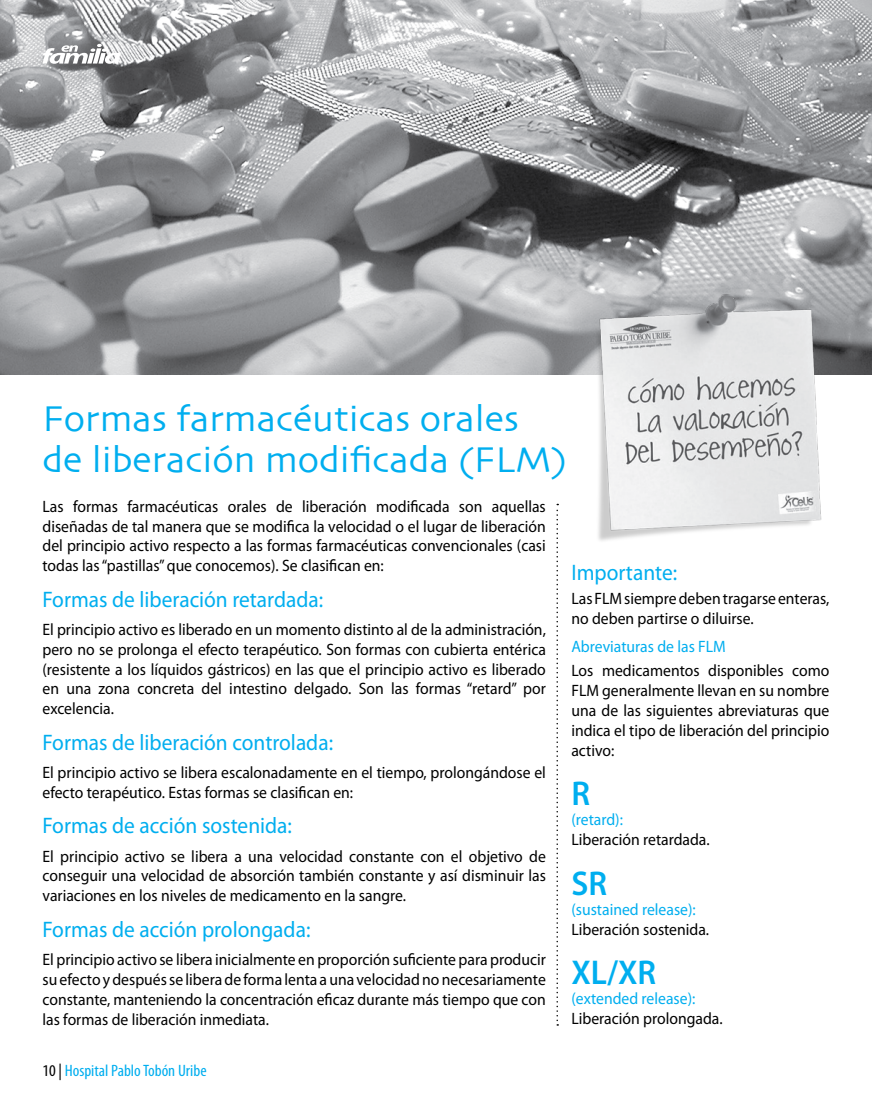
<style>
.page{position:relative;width:872px;height:1110px;background:#fff}
.page>*{position:absolute;margin:0;border:0;box-sizing:border-box;transform-origin:0 0}
.t1{font:37.5px/40.2px "Skia";color:#00aeef}
.t2{font:600 34.5px "Myriad Pro";color:#00aeef;scale:.95 1}
.t3{font:22.5px "Myriad Pro";color:#00aeef;scale:.95 1}
.t4{font:16.5px/19.8px "Myriad Pro";color:#000;scale:.95 1}
.t5{font:condensed 16.5px "Myriad Pro";color:#00aeef;scale:1.05 1}
.s1{color:#00aeef}
.s2{color:#000}
</style>
<div class="page">
<img style="left:0;top:0;width:872px;height:374px">
<svg style="left:43px;top:44px;width:78px;height:20px"></svg>
<img style="left:588px;top:290px;width:241px;height:251px">
<svg style="left:556px;top:504px;width:2px;height:521px"></svg>
<p class="t1" style="left:43px;top:401px;width:525px">Formas farmacéuticas orales de liberación modificada (FLM)</p>
<p class="t4" style="left:43px;top:496px;width:531px;text-align:justify">Las formas farmacéuticas orales de liberación modificada son aquellas diseñadas de tal manera que se modifica la velocidad o el lugar de liberación del principio activo respecto a las formas farmacéuticas convencionales (casi todas las “pastillas” que conocemos). Se clasifican en:</p>
<p class="t3" style="left:43px;top:585px;width:297px">Formas de liberación retardada:</p>
<p class="t4" style="left:43px;top:619px;width:531px;text-align:justify">El principio activo es liberado en un momento distinto al de la administración, pero no se prolonga el efecto terapéutico. Son formas con cubierta entérica (resistente a los líquidos gástricos) en las que el principio activo es liberado en una zona concreta del intestino delgado. Son las formas “retard” por excelencia.</p>
<p class="t3" style="left:43px;top:728px;width:307px">Formas de liberación controlada:</p>
<p class="t4" style="left:43px;top:762px;width:531px">El principio activo se libera escalonadamente en el tiempo, prolongándose el efecto terapéutico. Estas formas se clasifican en:</p>
<p class="t3" style="left:43px;top:812px;width:264px">Formas de acción sostenida:</p>
<p class="t4" style="left:43px;top:846px;width:531px;text-align:justify">El principio activo se libera a una velocidad constante con el objetivo de conseguir una velocidad de absorción también constante y así disminuir las variaciones en los niveles de medicamento en la sangre.</p>
<p class="t3" style="left:43px;top:915px;width:283px">Formas de acción prolongada:</p>
<p class="t4" style="left:43px;top:949px;width:531px;text-align:justify">El principio activo se libera inicialmente en proporción suficiente para producir su efecto y después se libera de forma lenta a una velocidad no necesariamente constante, manteniendo la concentración eficaz durante más tiempo que con las formas de liberación inmediata.</p>
<p class="t3" style="left:571px;top:559px;width:113px">Importante:</p>
<p class="t4" style="left:571px;top:588px;width:273px">Las FLM siempre deben tragarse enteras, no deben partirse o diluirse.</p>
<p class="t4" style="left:571px;top:634px;width:273px;line-height:24px"><span class="s1">Abreviaturas de las FLM<br></span>Los medicamentos disponibles como</p>
<p class="t4" style="left:571px;top:680px;width:273px;text-align:justify">FLM generalmente llevan en su nombre una de las siguientes abreviaturas que indica el tipo de liberación del principio activo:</p>
<p class="t2" style="left:571px;top:772px;width:21px">R</p>
<p class="t4" style="left:571px;top:809px;width:147px"><span class="s1">(retard):<br></span>Liberación retardada.</p>
<p class="t2" style="left:571px;top:861px;width:39px">SR</p>
<p class="t4" style="left:571px;top:899px;width:146px"><span class="s1">(sustained release):<br></span>Liberación sostenida.</p>
<p class="t2" style="left:571px;top:951px;width:91px">XL/XR</p>
<p class="t4" style="left:571px;top:988px;width:161px"><span class="s1">(extended release):<br></span>Liberación prolongada.</p>
<p class="t5" style="left:43px;top:1060px;width:158px"><span class="s2">10 |</span> Hospital Pablo Tobón Uribe</p>
</div>
